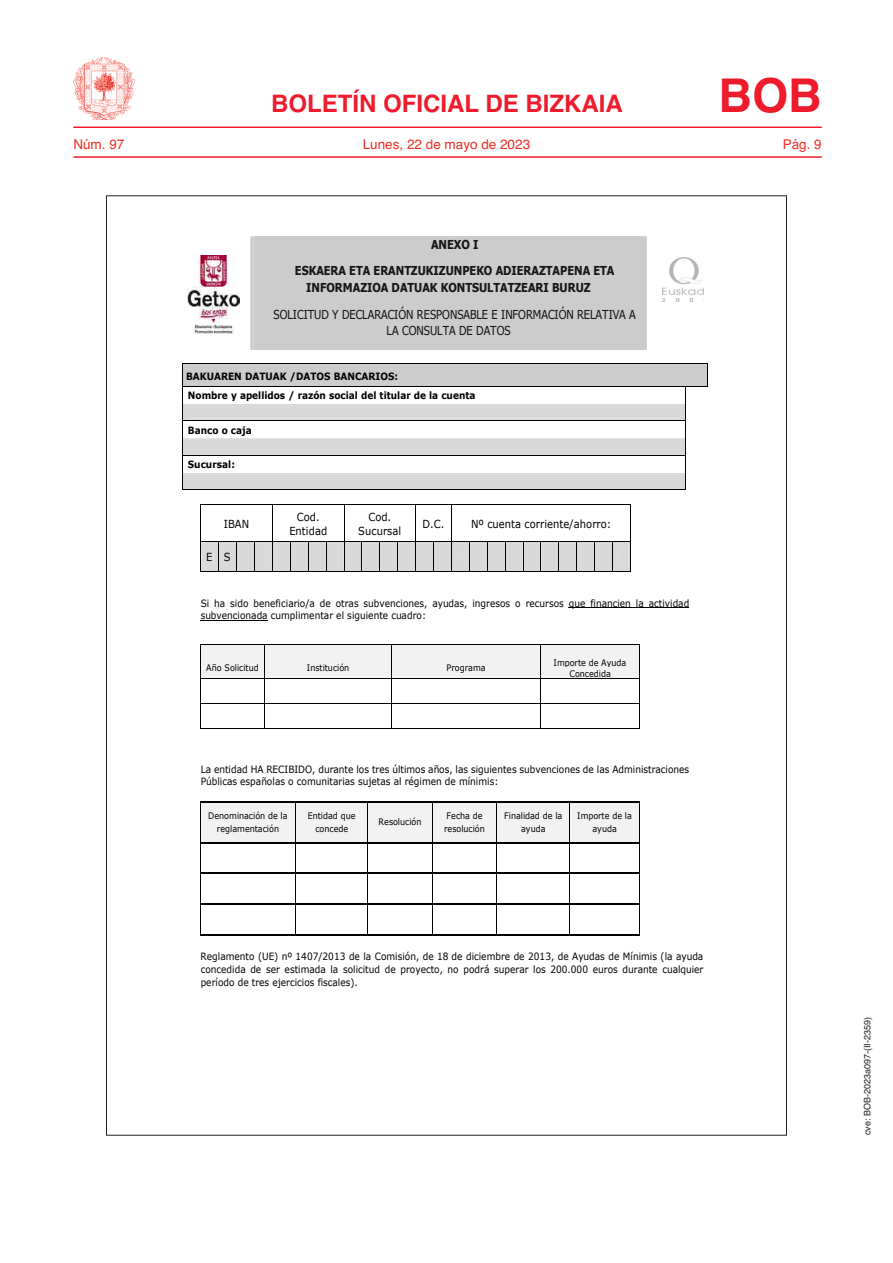
<style>
.page{position:relative;width:893px;height:1263px;background:#fff}
.page>*{position:absolute;margin:0;border:0;box-sizing:border-box;transform-origin:0 0}
.t1{font:700 46.5px "Helvetica";color:#ee1b2c}
.t2{font:700 24px "Helvetica";color:#ee1b2c}
.t3{font:13.5px "Helvetica";color:#ee2e22}
.t4{font:700 12.3px/26.8px "Tahoma";color:#181717;text-align:center;scale:.89 1}
.t5{font:12.3px/16.6px "Tahoma";color:#181717;scale:.89 1}
.t6{font:11.1px/14.1px "Verdana";color:#000;text-align:center;scale:.89 1}
.t7{font:10.05px/12.8px "Verdana";color:#000;scale:.89 1}
.t8{font:700 10.05px/19.6px "Verdana";color:#000;scale:.89 1}
.t9{font:9px/13px "Verdana";color:#000;text-align:center;scale:.89 1}
.t10{font:9px "Helvetica";color:#231f20}
</style>
<div class="page">
<hr style="left:73px;top:126px;width:749px;height:2px;background:#ee1b2c">
<hr style="left:73px;top:156px;width:749px;height:2px;background:#ee1b2c">
<img style="left:74px;top:58px;width:61px;height:61px">
<hr style="left:643px;top:236px;width:4px;height:114px;background:#ccc">
<hr style="left:250px;top:236px;width:4px;height:114px;background:#d6d6d6">
<div style="left:254px;top:236px;width:389px;height:27px;background:#ccc"></div>
<div style="left:254px;top:263px;width:389px;height:17px;background:#ccc"></div>
<div style="left:254px;top:280px;width:389px;height:27px;background:#ccc"></div>
<div style="left:254px;top:307px;width:389px;height:16px;background:#ccc"></div>
<div style="left:254px;top:323px;width:389px;height:27px;background:#ccc"></div>
<img style="left:663px;top:257px;width:40px;height:45px">
<svg style="left:182px;top:364px;width:526px;height:126px"></svg>
<hr style="left:201px;top:504px;width:71px;height:1px;background:#000">
<hr style="left:273px;top:504px;width:71px;height:1px;background:#000">
<hr style="left:344px;top:504px;width:71px;height:1px;background:#000">
<hr style="left:416px;top:504px;width:35px;height:1px;background:#000">
<hr style="left:452px;top:504px;width:179px;height:1px;background:#000">
<hr style="left:201px;top:505px;width:1px;height:36px;background:#000">
<hr style="left:272px;top:505px;width:1px;height:36px;background:#000">
<hr style="left:344px;top:505px;width:1px;height:36px;background:#000">
<hr style="left:415px;top:505px;width:1px;height:36px;background:#000">
<hr style="left:451px;top:505px;width:1px;height:36px;background:#000">
<hr style="left:631px;top:505px;width:1px;height:36px;background:#000">
<svg style="left:201px;top:541px;width:430px;height:31px;background:#bfbfbf"></svg>
<hr style="left:569px;top:607px;width:120px;height:1px;background:#000">
<hr style="left:201px;top:620px;width:67px;height:1px;background:#000">
<svg style="left:200px;top:644px;width:440px;height:85px"></svg>
<svg style="left:200px;top:801px;width:440px;height:42px"></svg>
<hr style="left:200px;top:843px;width:1px;height:30px;background:#000">
<hr style="left:295px;top:843px;width:1px;height:30px;background:#000">
<hr style="left:367px;top:843px;width:1px;height:30px;background:#000">
<hr style="left:432px;top:843px;width:1px;height:30px;background:#000">
<hr style="left:496px;top:843px;width:1px;height:30px;background:#000">
<hr style="left:569px;top:843px;width:1px;height:30px;background:#000">
<hr style="left:639px;top:843px;width:1px;height:30px;background:#000">
<hr style="left:201px;top:873px;width:94px;height:1px;background:#000">
<hr style="left:296px;top:873px;width:71px;height:1px;background:#000">
<hr style="left:368px;top:873px;width:64px;height:1px;background:#000">
<hr style="left:433px;top:873px;width:63px;height:1px;background:#000">
<hr style="left:497px;top:873px;width:72px;height:1px;background:#000">
<hr style="left:570px;top:873px;width:69px;height:1px;background:#000">
<hr style="left:201px;top:903px;width:94px;height:2px;background:#000">
<hr style="left:296px;top:903px;width:71px;height:2px;background:#000">
<hr style="left:368px;top:903px;width:64px;height:2px;background:#000">
<hr style="left:433px;top:903px;width:63px;height:2px;background:#000">
<hr style="left:497px;top:903px;width:72px;height:2px;background:#000">
<hr style="left:570px;top:903px;width:69px;height:2px;background:#000">
<svg style="left:200px;top:873px;width:1px;height:62px"></svg>
<hr style="left:201px;top:934px;width:94px;height:1px;background:#000">
<svg style="left:295px;top:873px;width:1px;height:62px"></svg>
<hr style="left:296px;top:934px;width:71px;height:1px;background:#000">
<svg style="left:367px;top:873px;width:1px;height:62px"></svg>
<hr style="left:368px;top:934px;width:64px;height:1px;background:#000">
<svg style="left:432px;top:873px;width:1px;height:62px"></svg>
<hr style="left:433px;top:934px;width:63px;height:1px;background:#000">
<svg style="left:496px;top:873px;width:1px;height:62px"></svg>
<hr style="left:497px;top:934px;width:72px;height:1px;background:#000">
<svg style="left:569px;top:873px;width:1px;height:62px"></svg>
<hr style="left:570px;top:934px;width:69px;height:1px;background:#000">
<svg style="left:639px;top:873px;width:1px;height:62px"></svg>
<img style="left:188px;top:256px;width:51px;height:77px">
<h2 class="t2" style="left:271px;top:84px;width:353px">BOLETÍN OFICIAL DE BIZKAIA</h2>
<h1 class="t1" style="left:718px;top:58px;width:105px">BOB</h1>
<h3 class="t3" style="left:73px;top:134px;width:53px">Núm. 97</h3>
<h3 class="t3" style="left:363px;top:134px;width:169px">Lunes, 22 de mayo de 2023</h3>
<h3 class="t3" style="left:783px;top:134px;width:41px">Pág. 9</h3>
<p class="t4" style="left:295px;top:231px;width:361px">ANEXO I<br>ESKAERA ETA ERANTZUKIZUNPEKO ADIERAZTAPENA ETA</p>
<p class="t4" style="left:306px;top:275px;width:321px">INFORMAZIOA DATUAK KONTSULTATZEARI BURUZ</p>
<p class="t5" style="left:387px;top:307px;width:282px;text-indent:-113px">SOLICITUD Y DECLARACIÓN RESPONSABLE E INFORMACIÓN RELATIVA A<br>LA CONSULTA DE DATOS</p>
<p class="t8" style="left:186px;top:366px;width:327px">BAKUAREN DATUAK /DATOS BANCARIOS:<br>Nombre y apellidos / razón social del titular de la cuenta</p>
<p class="t8" style="left:188px;top:420px;width:73px">Banco o caja</p>
<p class="t8" style="left:188px;top:455px;width:54px">Sucursal:</p>
<p class="t6" style="left:224px;top:516px;width:30px">IBAN</p>
<p class="t6" style="left:289px;top:510px;width:44px">Cod.<br>Entidad</p>
<p class="t6" style="left:358px;top:510px;width:50px">Cod.<br>Sucursal</p>
<p class="t6" style="left:423px;top:516px;width:26px">D.C.</p>
<p class="t6" style="left:471px;top:516px;width:159px">Nº cuenta corriente/ahorro:</p>
<p class="t6" style="left:206px;top:550px;width:29px">E S</p>
<p class="t7" style="left:201px;top:597px;width:550px;line-height:12.3px">Si ha sido beneficiario/a de otras subvenciones, ayudas, ingresos o recursos que financien la actividad subvencionada cumplimentar el siguiente cuadro:</p>
<p class="t9" style="left:206px;top:661px;width:60px">Año Solicitud</p>
<p class="t9" style="left:307px;top:661px;width:49px">Institución</p>
<p class="t9" style="left:447px;top:661px;width:45px">Programa</p>
<p class="t9" style="left:554px;top:656px;width:83px;line-height:11.4px">Importe de Ayuda<br>Concedida</p>
<p class="t7" style="left:201px;top:763px;width:550px;line-height:12.1px">La entidad HA RECIBIDO, durante los tres últimos años, las siguientes subvenciones de las Administraciones<br>Públicas españolas o comunitarias sujetas al régimen de mínimis:</p>
<p class="t9" style="left:208px;top:809px;width:91px">Denominación de la reglamentación</p>
<p class="t9" style="left:308px;top:809px;width:55px">Entidad que concede</p>
<p class="t9" style="left:379px;top:815px;width:50px">Resolución</p>
<p class="t9" style="left:444px;top:809px;width:47px;text-align:left">Fecha de resolución</p>
<p class="t9" style="left:504px;top:809px;width:67px">Finalidad de la ayuda</p>
<p class="t9" style="left:577px;top:809px;width:63px">Importe de la ayuda</p>
<p class="t7" style="left:201px;top:950px;width:566px;text-align:justify">Reglamento (UE) nº 1407/2013 de la Comisión, de 18 de diciembre de 2013, de Ayudas de Mínimis (la ayuda concedida de ser estimada la solicitud de proyecto, no podrá superar los 200.000 euros durante cualquier período de tres ejercicios fiscales).</p>
<p class="t10" style="left:860px;top:1135px;width:120px;rotate:-90deg">cve: BOB-2023a097-(II-2359)</p>
</div>
